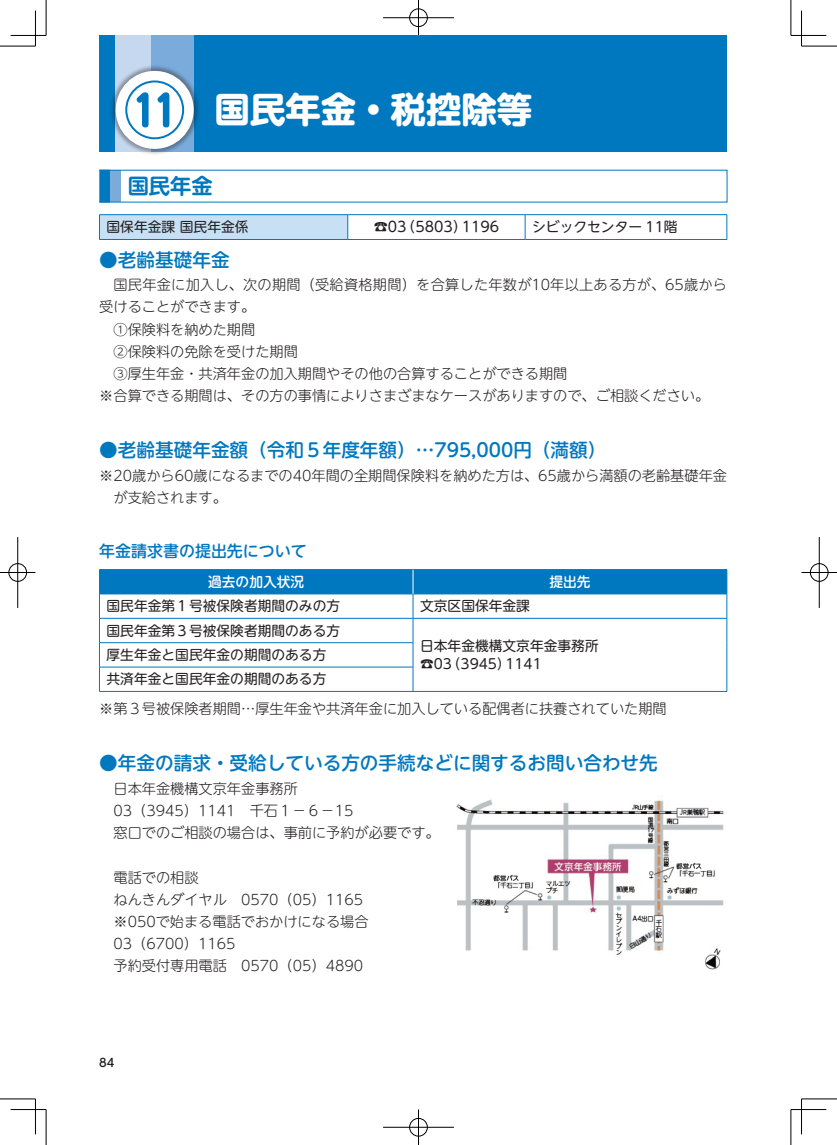
<style>
.page{position:relative;width:837px;height:1145px;background:#fff}
.page>*{position:absolute;margin:0;border:0;box-sizing:border-box;transform-origin:0 0}
.t1{font:700 35.38px "UD Shin M Go Pr 6 N";color:#fff}
.t2{font:700 21.25px "UD Shin M Go Pr 6 N De";color:#0078c0}
.t3{font:500 18.62px "UD Shin M Go Pr 6 N";color:#0078c0}
.t4{font:500 16px "UD Shin M Go Pr 6 N";color:#0078c0}
.t5{font:300 14.12px/22.1px "UD Shin M Go Pr 6 N";color:#231f20}
.t6{font:300 14.12px "UD Shin M Go Pr 6 N";letter-spacing:.02em;color:#231f20}
.t7{font:14.12px "UD Shin M Go Pr 6 N";color:#231f20}
.t8{font:13.75px/17.8px "UD Shin M Go Pr 6 N";color:#231f20}
.t9{font:500 13.75px "UD Shin M Go Pr 6 N";color:#fff}
.t10{font:500 11.5px "UD Shin M Go Pr 6 N";color:#231f20}
.s1{font-size:62px;color:#0078c0}
</style>
<div class="page">
<div style="left:106px;top:170px;width:14px;height:32px;background:#7aabdb"></div>
<div style="left:99px;top:170px;width:11px;height:32px;background:#0078c0"></div>
<div style="left:99px;top:215px;width:248px;height:24px;background:#c7e0f3"></div>
<hr style="left:99px;top:214px;width:248px;height:1px;background:#0078c0">
<svg style="left:99px;top:215px;width:1px;height:24px"></svg>
<hr style="left:347px;top:214px;width:178px;height:1px;background:#0078c0">
<svg style="left:347px;top:215px;width:1px;height:24px"></svg>
<hr style="left:525px;top:214px;width:201px;height:1px;background:#0078c0">
<svg style="left:524px;top:215px;width:1px;height:24px"></svg>
<svg style="left:726px;top:215px;width:1px;height:24px"></svg>
<hr style="left:99px;top:239px;width:248px;height:1px;background:#0078c0">
<hr style="left:347px;top:239px;width:178px;height:1px;background:#0078c0">
<hr style="left:525px;top:239px;width:201px;height:1px;background:#0078c0">
<hr style="left:99px;top:691px;width:314px;height:1px;background:#0078c0">
<hr style="left:413px;top:691px;width:313px;height:1px;background:#0078c0">
<svg style="left:99px;top:569px;width:628px;height:122px"></svg>
<div style="left:99px;top:35px;width:627px;height:117px;background:#0078c0"></div>
<div style="left:116px;top:35px;width:42px;height:117px;background:#c6d8ef"></div>
<div style="left:151px;top:35px;width:43px;height:117px;background:#7aabdb"></div>
<div style="left:109px;top:64px;width:91px;height:92px;background:#231f20;opacity:.4"></div>
<div style="left:116px;top:71px;width:78px;height:78px;background:#fff;border-radius:50%"></div>
<img style="left:456px;top:799px;width:268px;height:171px">
<hr style="left:0;top:46px;width:35px;height:1px;background:#000">
<hr style="left:801px;top:46px;width:35px;height:1px;background:#000">
<hr style="left:0;top:1098px;width:35px;height:1px;background:#000">
<hr style="left:801px;top:1098px;width:35px;height:1px;background:#000">
<hr style="left:46px;top:0;width:1px;height:35px;background:#000">
<hr style="left:46px;top:1109px;width:1px;height:35px;background:#000">
<hr style="left:790px;top:0;width:1px;height:35px;background:#000">
<hr style="left:790px;top:1109px;width:1px;height:35px;background:#000">
<hr style="left:11px;top:35px;width:35px;height:1px;background:#000">
<hr style="left:790px;top:35px;width:36px;height:1px;background:#000">
<hr style="left:11px;top:1109px;width:35px;height:1px;background:#000">
<hr style="left:790px;top:1109px;width:36px;height:1px;background:#000">
<hr style="left:35px;top:11px;width:1px;height:35px;background:#000">
<hr style="left:35px;top:1098px;width:1px;height:36px;background:#000">
<hr style="left:801px;top:11px;width:1px;height:35px;background:#000">
<hr style="left:801px;top:1098px;width:1px;height:36px;background:#000">
<div style="left:408px;top:8px;width:20px;height:19px;border:2px solid #fff;border-radius:50%"></div>
<hr style="left:383px;top:17px;width:71px;height:2px;background:#fff">
<hr style="left:417px;top:0;width:2px;height:35px;background:#fff">
<div style="left:409px;top:9px;width:18px;height:18px;border:1px solid #000;border-radius:50%"></div>
<hr style="left:383px;top:18px;width:71px;height:1px;background:#000">
<hr style="left:418px;top:0;width:1px;height:35px;background:#000">
<div style="left:408px;top:1117px;width:20px;height:20px;border:2px solid #fff;border-radius:50%"></div>
<hr style="left:383px;top:1126px;width:71px;height:2px;background:#fff">
<hr style="left:417px;top:1109px;width:2px;height:35px;background:#fff">
<div style="left:409px;top:1118px;width:18px;height:18px;border:1px solid #000;border-radius:50%"></div>
<hr style="left:383px;top:1127px;width:71px;height:1px;background:#000">
<hr style="left:418px;top:1109px;width:1px;height:35px;background:#000">
<div style="left:8px;top:562px;width:19px;height:20px;border:2px solid #fff;border-radius:50%"></div>
<hr style="left:0;top:571px;width:35px;height:2px;background:#fff">
<hr style="left:17px;top:537px;width:2px;height:71px;background:#fff">
<div style="left:9px;top:563px;width:18px;height:18px;border:1px solid #000;border-radius:50%"></div>
<hr style="left:0;top:572px;width:35px;height:1px;background:#000">
<hr style="left:18px;top:537px;width:1px;height:71px;background:#000">
<div style="left:809px;top:562px;width:19px;height:20px;border:2px solid #fff;border-radius:50%"></div>
<hr style="left:801px;top:571px;width:35px;height:2px;background:#fff">
<div style="left:809px;top:563px;width:19px;height:18px;border:1px solid #000;border-radius:50%"></div>
<hr style="left:801px;top:572px;width:35px;height:1px;background:#000">
<hr style="left:818px;top:537px;width:1px;height:71px;background:#000">
<h1 class="t1" style="left:124px;top:79px;width:410px"><span class="s1">⑪</span> 国民年金・税控除等</h1>
<h2 class="t2" style="left:128px;top:168px;width:87px">国民年金</h2>
<p class="t8" style="left:106px;top:217px;width:143px">国保年金課 国民年金係</p>
<p class="t7" style="left:373px;top:215px;width:127px">☎03（5803）1196</p>
<p class="t8" style="left:532px;top:217px;width:147px">シビックセンター 11階</p>
<h3 class="t3" style="left:99px;top:244px;width:132px">●老齢基礎年金</h3>
<p class="t6" style="left:113px;top:273px;width:615px">国民年金に加入し、次の期間（受給資格期間）を合算した年数が10年以上ある方が、65歳から</p>
<p class="t5" style="left:99px;top:295px;width:157px">受けることができます。</p>
<p class="t5" style="left:113px;top:317px;width:143px">①保険料を納めた期間</p>
<p class="t5" style="left:113px;top:339px;width:186px">②保険料の免除を受けた期間</p>
<p class="t5" style="left:113px;top:361px;width:455px">③厚生年金・共済年金の加入期間やその他の合算することができる期間</p>
<p class="t5" style="left:99px;top:384px;width:611px">※合算できる期間は、その方の事情によりさまざまなケースがありますので、ご相談ください。</p>
<h3 class="t3" style="left:99px;top:434px;width:508px">●老齢基礎年金額（令和５年度年額）…795,000円（満額）</h3>
<p class="t5" style="left:113px;top:463px;width:614px;text-indent:-14px">※20歳から60歳になるまでの40年間の全期間保険料を納めた方は、65歳から満額の老齢基礎年金が支給されます。</p>
<p class="t4" style="left:99px;top:537px;width:209px">年金請求書の提出先について</p>
<p class="t9" style="left:208px;top:570px;width:98px">過去の加入状況</p>
<p class="t9" style="left:549px;top:570px;width:43px">提出先</p>
<p class="t8" style="left:106px;top:596px;width:235px">国民年金第１号被保険者期間のみの方</p>
<p class="t8" style="left:420px;top:596px;width:111px">文京区国保年金課</p>
<p class="t8" style="left:106px;top:621px;width:235px">国民年金第３号被保険者期間のある方</p>
<p class="t8" style="left:420px;top:636px;width:180px">日本年金機構文京年金事務所☎03（3945）1141</p>
<p class="t8" style="left:106px;top:642px;width:221px;line-height:24.4px">厚生年金と国民年金の期間のある方共済年金と国民年金の期間のある方</p>
<p class="t5" style="left:99px;top:697px;width:568px">※第３号被保険者期間…厚生年金や共済年金に加入している配偶者に扶養されていた期間</p>
<h3 class="t3" style="left:99px;top:747px;width:560px">●年金の請求・受給している方の手続などに関するお問い合わせ先</h3>
<p class="t5" style="left:113px;top:776px;width:327px">日本年金機構文京年金事務所<br>03（3945）1141　千石１－６－15<br>窓口でのご相談の場合は、事前に予約が必要です。</p>
<p class="t5" style="left:113px;top:865px;width:256px">電話での相談<br>ねんきんダイヤル　0570（05）1165 ※050で始まる電話でおかけになる場合<br>03（6700）1165<br>予約受付専用電話　0570（05）4890</p>
<p class="t10" style="left:99px;top:1052px;width:17px">84</p>
</div>
